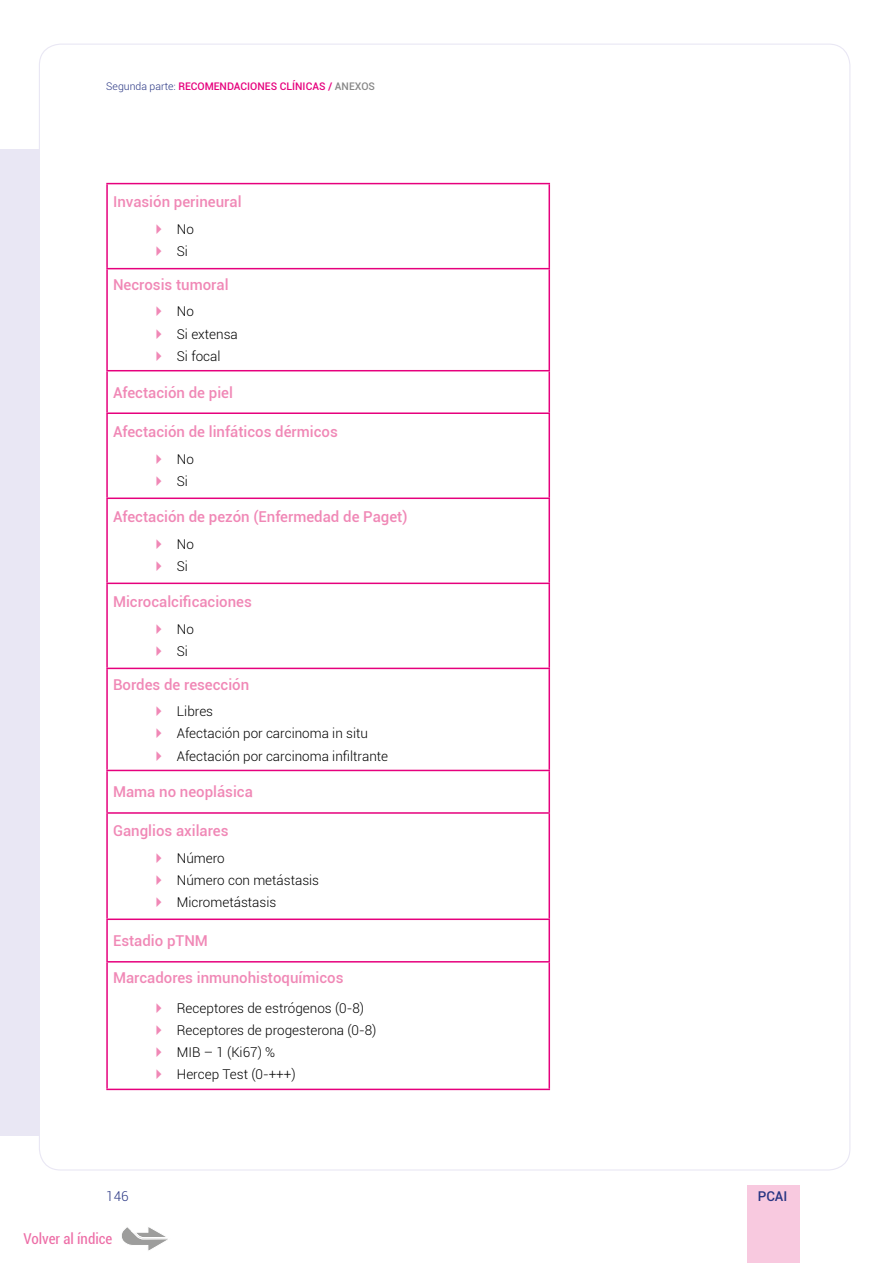
<style>
.page{position:relative;width:893px;height:1263px;background:#fff}
.page>*{position:absolute;margin:0;border:0;box-sizing:border-box;transform-origin:0 0}
.Destacados{font:500 15px "Roboto";color:#f088b6}
.t1{font:condensed 15px "Roboto";color:#ed6ea7}
.texto_tablas{font:300 13.5px "Roboto";color:#000}
.t2{font:500 13.5px "Roboto";color:#283583}
.t3{font:300 13.5px "Roboto";color:#283583}
.t4{font:500 10.5px "Roboto";color:#e6007d}
.s1{font-weight:300;color:#283583}
.s2{color:#878787}
</style>
<div class="page">
<div style="left:0;top:149px;width:39px;height:986px;background:#e9e7f4"></div>
<div style="left:747px;top:1185px;width:53px;height:78px;background:#f8c9df"></div>
<hr style="left:106px;top:183px;width:444px;height:1px;background:#e6007d">
<hr style="left:106px;top:268px;width:444px;height:1px;background:#e6007d">
<hr style="left:106px;top:370px;width:444px;height:1px;background:#e6007d">
<hr style="left:106px;top:412px;width:444px;height:2px;background:#e6007d">
<hr style="left:106px;top:497px;width:444px;height:2px;background:#e6007d">
<hr style="left:106px;top:583px;width:444px;height:1px;background:#e6007d">
<hr style="left:106px;top:668px;width:444px;height:1px;background:#e6007d">
<hr style="left:106px;top:770px;width:444px;height:1px;background:#e6007d">
<hr style="left:106px;top:812px;width:444px;height:2px;background:#e6007d">
<hr style="left:106px;top:918px;width:444px;height:2px;background:#e6007d">
<hr style="left:106px;top:961px;width:444px;height:1px;background:#e6007d">
<hr style="left:106px;top:184px;width:2px;height:84px;background:#e6007d">
<hr style="left:549px;top:184px;width:1px;height:84px;background:#e6007d">
<hr style="left:106px;top:269px;width:2px;height:101px;background:#e6007d">
<hr style="left:549px;top:269px;width:1px;height:101px;background:#e6007d">
<hr style="left:106px;top:371px;width:2px;height:41px;background:#e6007d">
<hr style="left:549px;top:371px;width:1px;height:41px;background:#e6007d">
<hr style="left:106px;top:414px;width:2px;height:83px;background:#e6007d">
<hr style="left:549px;top:414px;width:1px;height:83px;background:#e6007d">
<hr style="left:106px;top:499px;width:2px;height:84px;background:#e6007d">
<hr style="left:549px;top:499px;width:1px;height:84px;background:#e6007d">
<hr style="left:106px;top:584px;width:2px;height:84px;background:#e6007d">
<hr style="left:549px;top:584px;width:1px;height:84px;background:#e6007d">
<hr style="left:106px;top:669px;width:2px;height:101px;background:#e6007d">
<hr style="left:549px;top:669px;width:1px;height:101px;background:#e6007d">
<hr style="left:106px;top:771px;width:2px;height:41px;background:#e6007d">
<hr style="left:549px;top:771px;width:1px;height:41px;background:#e6007d">
<hr style="left:106px;top:814px;width:2px;height:104px;background:#e6007d">
<hr style="left:549px;top:814px;width:1px;height:104px;background:#e6007d">
<hr style="left:106px;top:920px;width:2px;height:41px;background:#e6007d">
<hr style="left:549px;top:920px;width:1px;height:41px;background:#e6007d">
<hr style="left:106px;top:962px;width:2px;height:127px;background:#e6007d">
<hr style="left:549px;top:962px;width:1px;height:127px;background:#e6007d">
<hr style="left:106px;top:1089px;width:444px;height:1px;background:#e6007d">
<svg style="left:122px;top:1227px;width:46px;height:24px"></svg>
<p class="t4" style="left:106px;top:79px;width:270px"><span class="s1">Segunda parte:</span> RECOMENDACIONES CLÍNICAS / <span class="s2">ANEXOS</span></p>
<p class="Destacados" style="left:113px;top:191px;width:130px">Invasión perineural</p>
<p class="texto_tablas" style="left:177px;top:220px;width:19px">No</p>
<p class="texto_tablas" style="left:177px;top:242px;width:13px">Si</p>
<p class="Destacados" style="left:113px;top:274px;width:117px">Necrosis tumoral</p>
<p class="texto_tablas" style="left:177px;top:302px;width:19px">No</p>
<p class="texto_tablas" style="left:177px;top:324px;width:62px">Si extensa</p>
<p class="texto_tablas" style="left:177px;top:347px;width:45px">Si focal</p>
<p class="Destacados" style="left:113px;top:382px;width:121px">Afectación de piel</p>
<p class="Destacados" style="left:113px;top:421px;width:226px">Afectación de linfáticos dérmicos</p>
<p class="texto_tablas" style="left:177px;top:449px;width:19px">No</p>
<p class="texto_tablas" style="left:177px;top:472px;width:13px">Si</p>
<p class="Destacados" style="left:113px;top:506px;width:296px">Afectación de pezón (Enfermedad de Paget)</p>
<p class="texto_tablas" style="left:177px;top:534px;width:19px">No</p>
<p class="texto_tablas" style="left:177px;top:557px;width:13px">Si</p>
<p class="Destacados" style="left:113px;top:591px;width:140px">Microcalcificaciones</p>
<p class="texto_tablas" style="left:177px;top:619px;width:19px">No</p>
<p class="texto_tablas" style="left:177px;top:642px;width:13px">Si</p>
<p class="Destacados" style="left:113px;top:674px;width:138px">Bordes de resección</p>
<p class="texto_tablas" style="left:177px;top:702px;width:38px">Libres</p>
<p class="texto_tablas" style="left:177px;top:724px;width:193px">Afectación por carcinoma in situ</p>
<p class="texto_tablas" style="left:177px;top:746px;width:213px">Afectación por carcinoma infiltrante</p>
<p class="Destacados" style="left:113px;top:781px;width:141px">Mama no neoplásica</p>
<p class="Destacados" style="left:113px;top:820px;width:117px">Ganglios axilares</p>
<p class="texto_tablas" style="left:177px;top:849px;width:49px">Número</p>
<p class="texto_tablas" style="left:177px;top:871px;width:144px">Número con metástasis</p>
<p class="texto_tablas" style="left:177px;top:893px;width:101px">Micrometástasis</p>
<p class="Destacados" style="left:113px;top:930px;width:96px">Estadio pTNM</p>
<p class="Destacados" style="left:113px;top:967px;width:232px">Marcadores inmunohistoquímicos</p>
<p class="texto_tablas" style="left:177px;top:998px;width:189px">Receptores de estrógenos (0-8)</p>
<p class="texto_tablas" style="left:177px;top:1021px;width:201px">Receptores de progesterona (0-8)</p>
<p class="texto_tablas" style="left:177px;top:1043px;width:100px">MIB – 1 (Ki67) %</p>
<p class="texto_tablas" style="left:177px;top:1065px;width:120px">Hercep Test (0-+++)</p>
<p class="t3" style="left:106px;top:1187px;width:24px">146</p>
<p class="t1" style="left:23px;top:1229px;width:91px">Volver al índice</p>
<p class="t2" style="left:758px;top:1186px;width:31px">PCAI</p>
</div>
